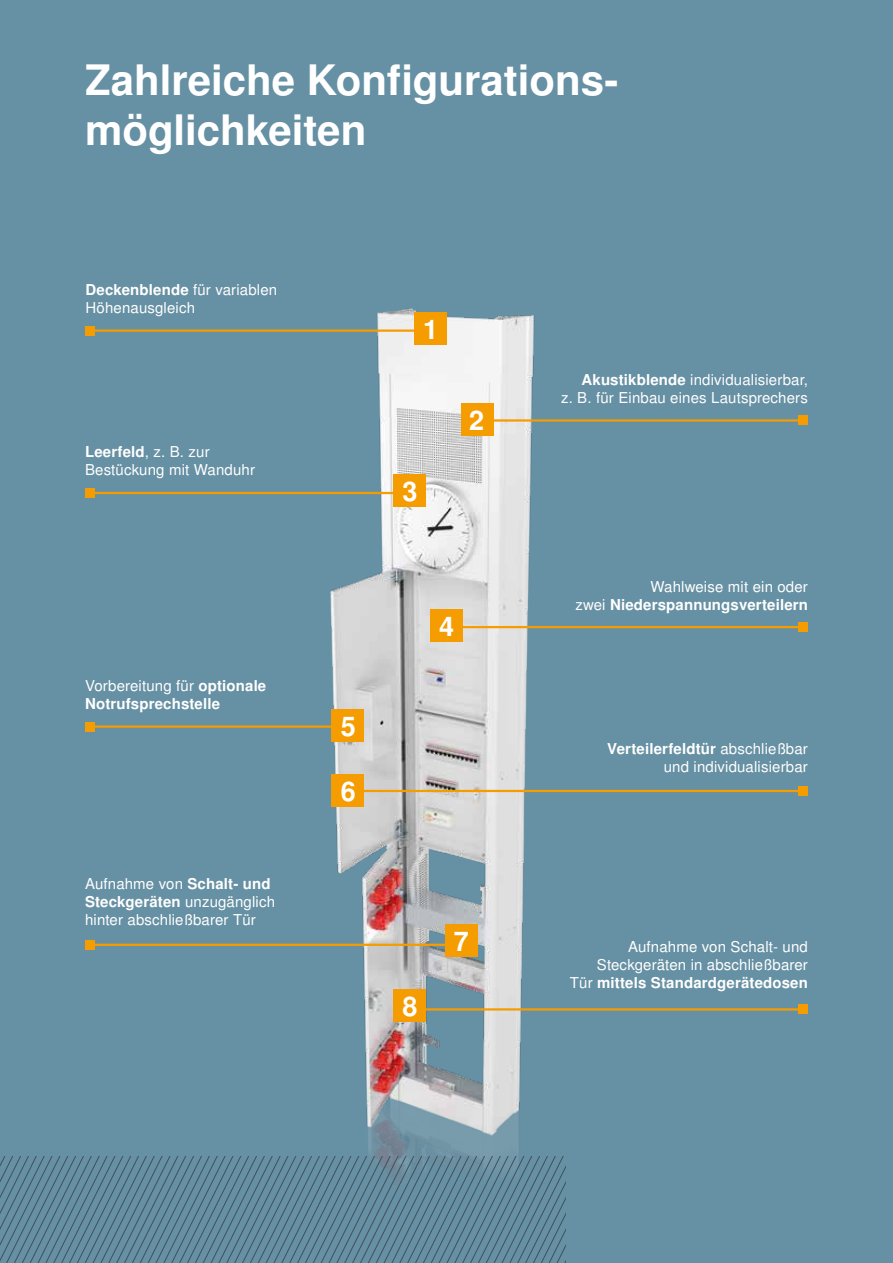
<style>
.page{position:relative;width:893px;height:1263px;background:#6690a3}
.page>*{position:absolute;margin:0;border:0;box-sizing:border-box;transform-origin:0 0}
.t1{font:700 42px/50.4px "Nimbus San LOT";color:#fff}
.t2{font:700 27px "Nimbus San LOT";color:#fff}
.t3{font:15px/18px "Nimbus San LOT";letter-spacing:.01em;color:#fff}
.t4{font:700 15px/18px "Nimbus San LOT";letter-spacing:.01em;color:#fff}
.s1{font-weight:700}
.s2{font-weight:400}
</style>
<div class="page">
<img style="left:248px;top:308px;width:400px;height:849px">
<hr style="left:90px;top:329px;width:340px;height:3px;background:#f59c00">
<div style="left:86px;top:326px;width:9px;height:9px;background:#f59c00"></div>
<hr style="left:90px;top:492px;width:332px;height:2px;background:#f59c00">
<div style="left:86px;top:488px;width:9px;height:9px;background:#f59c00"></div>
<hr style="left:90px;top:725px;width:250px;height:3px;background:#f59c00">
<div style="left:86px;top:722px;width:9px;height:9px;background:#f59c00"></div>
<hr style="left:90px;top:944px;width:372px;height:2px;background:#f59c00">
<div style="left:86px;top:940px;width:9px;height:9px;background:#f59c00"></div>
<hr style="left:482px;top:419px;width:321px;height:3px;background:#f59c00">
<div style="left:799px;top:416px;width:9px;height:9px;background:#f59c00"></div>
<hr style="left:431px;top:626px;width:372px;height:2px;background:#f59c00">
<div style="left:799px;top:623px;width:9px;height:9px;background:#f59c00"></div>
<hr style="left:354px;top:790px;width:449px;height:2px;background:#f59c00">
<div style="left:799px;top:786px;width:9px;height:9px;background:#f59c00"></div>
<hr style="left:410px;top:1008px;width:393px;height:2px;background:#f59c00">
<div style="left:799px;top:1005px;width:9px;height:9px;background:#f59c00"></div>
<div style="left:414px;top:313px;width:32px;height:32px;background:#f59c00"></div>
<div style="left:461px;top:403px;width:33px;height:32px;background:#f59c00"></div>
<div style="left:393px;top:475px;width:33px;height:32px;background:#f59c00"></div>
<div style="left:430px;top:610px;width:33px;height:32px;background:#f59c00"></div>
<div style="left:332px;top:709px;width:32px;height:33px;background:#f59c00"></div>
<div style="left:332px;top:775px;width:32px;height:32px;background:#f59c00"></div>
<div style="left:445px;top:925px;width:32px;height:32px;background:#f59c00"></div>
<div style="left:393px;top:989px;width:33px;height:33px;background:#f59c00"></div>
<svg style="left:5px;top:1157px;width:561px;height:106px"></svg>
<h1 class="t1" style="left:85px;top:57px;width:535px">Zahlreiche Konfigurations&shy;möglichkeiten</h1>
<p class="t3" style="left:86px;top:281px;width:193px"><span class="s1">Deckenblende</span> für variablen<br>Höhenausgleich</p>
<p class="t3" style="left:85px;top:443px;width:172px"><span class="s1">Leerfeld</span>, z. B. zur<br>Bestückung mit Wanduhr</p>
<p class="t4" style="left:85px;top:677px;width:183px"><span class="s2">Vorbereitung für</span> optionale<br>Notrufsprechstelle</p>
<p class="t3" style="left:85px;top:875px;width:191px">Aufnahme von <span class="s1">Schalt- und<br>Steckgeräten</span> unzugänglich hinter abschließbarer Tür</p>
<h2 class="t2" style="left:341px;top:710px;width:17px">5</h2>
<h2 class="t2" style="left:341px;top:776px;width:17px">6</h2>
<h2 class="t2" style="left:423px;top:314px;width:17px">1</h2>
<h2 class="t2" style="left:402px;top:476px;width:17px">3</h2>
<h2 class="t2" style="left:469px;top:404px;width:17px">2</h2>
<h2 class="t2" style="left:439px;top:611px;width:17px">4</h2>
<h2 class="t2" style="left:402px;top:990px;width:17px">8</h2>
<h2 class="t2" style="left:454px;top:926px;width:17px">7</h2>
<p class="t3" style="left:561px;top:371px;width:248px;text-align:right"><span class="s1">Akustikblende</span> individualisierbar,<br>z. B. für Einbau eines Lautsprechers</p>
<p class="t4" style="left:575px;top:578px;width:234px;text-align:right"><span class="s2">Wahlweise mit ein oder<br>zwei</span> Niederspannungsverteilern</p>
<p class="t3" style="left:607px;top:740px;width:202px;text-align:right"><span class="s1">Verteilerfeldtür</span> abschließbar und individualisierbar</p>
<p class="t3" style="left:570px;top:938px;width:240px;text-align:right">Aufnahme von Schalt- und<br>Steckgeräten in abschließbarer<br>Tür <span class="s1">mittels Standardgerätedosen</span></p>
</div>
